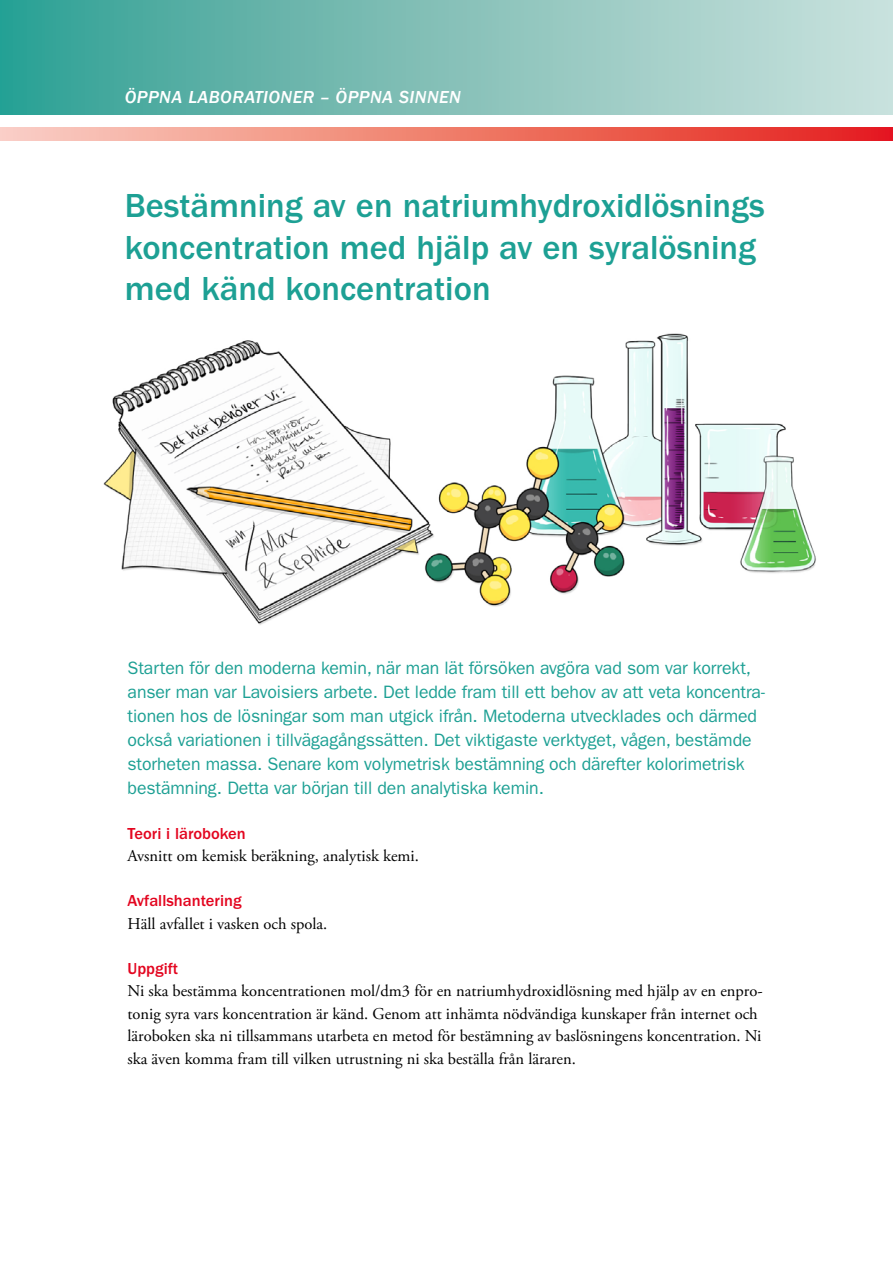
<style>
.page{position:relative;width:893px;height:1263px;background:#fff}
.page>*{position:absolute;margin:0;border:0;box-sizing:border-box;transform-origin:0 0}
.t1{font:500 34.5px/41.4px "ITC Franklin Gothic Std";color:#1da094}
.t2{font:18px/24px "ITC Franklin Gothic Std";letter-spacing:-.005em;color:#1da094}
.t3{font:18px "ITC Franklin Gothic Std Med It";letter-spacing:.025em;color:#fff}
.t4{font:16.5px/22.5px "Adobe Garamond Pro";color:#000}
.t5{font:500 16.5px "ITC Franklin Gothic Std";color:#e3051f}
</style>
<div class="page">
<div style="left:0;top:0;width:893px;height:114px;background:linear-gradient(to right,#33a094,#cfe2dd)"></div>
<svg style="left:0;top:128px;width:893px;height:12px;background:#ef7a6d"></svg>
<img style="left:103px;top:333px;width:713px;height:292px">
<h1 class="t3" style="left:125px;top:87px;width:338px">ÖPPNA LABORATIONER – ÖPPNA SINNEN</h1>
<h2 class="t1" style="left:125px;top:185px;width:642px">Bestämning av en natriumhydroxidlösnings koncentration med hjälp av en syralösning med känd koncentration</h2>
<p class="t2" style="left:128px;top:656px;width:639px">Starten för den moderna kemin, när man lät försöken avgöra vad som var korrekt, anser man var Lavoisiers arbete. Det ledde fram till ett behov av att veta koncentra&shy;tionen hos de lösningar som man utgick ifrån. Metoderna utvecklades och därmed också variationen i tillvägagångssätten. Det viktigaste verktyget, vågen, bestämde storheten massa. Senare kom volymetrisk bestämning och därefter kolorimetrisk bestämning. Detta var början till den analytiska kemin.</p>
<h3 class="t5" style="left:128px;top:824px;width:120px">Teori i läroboken</h3>
<p class="t4" style="left:128px;top:845px;width:293px">Avsnitt om kemisk beräkning, analytisk kemi.</p>
<h3 class="t5" style="left:128px;top:892px;width:116px">Avfallshantering</h3>
<p class="t4" style="left:128px;top:913px;width:201px">Häll avfallet i vasken och spola.</p>
<h3 class="t5" style="left:128px;top:959px;width:52px">Uppgift</h3>
<p class="t4" style="left:128px;top:980px;width:636px">Ni ska bestämma koncentrationen mol/dm3 för en natriumhydroxidlösning med hjälp av en enpro&shy;tonig syra vars koncentration är känd. Genom att inhämta nödvändiga kunskaper från internet och läroboken ska ni tillsammans utarbeta en metod för bestämning av baslösningens koncentration. Ni ska även komma fram till vilken utrustning ni ska beställa från läraren.</p>
</div>
